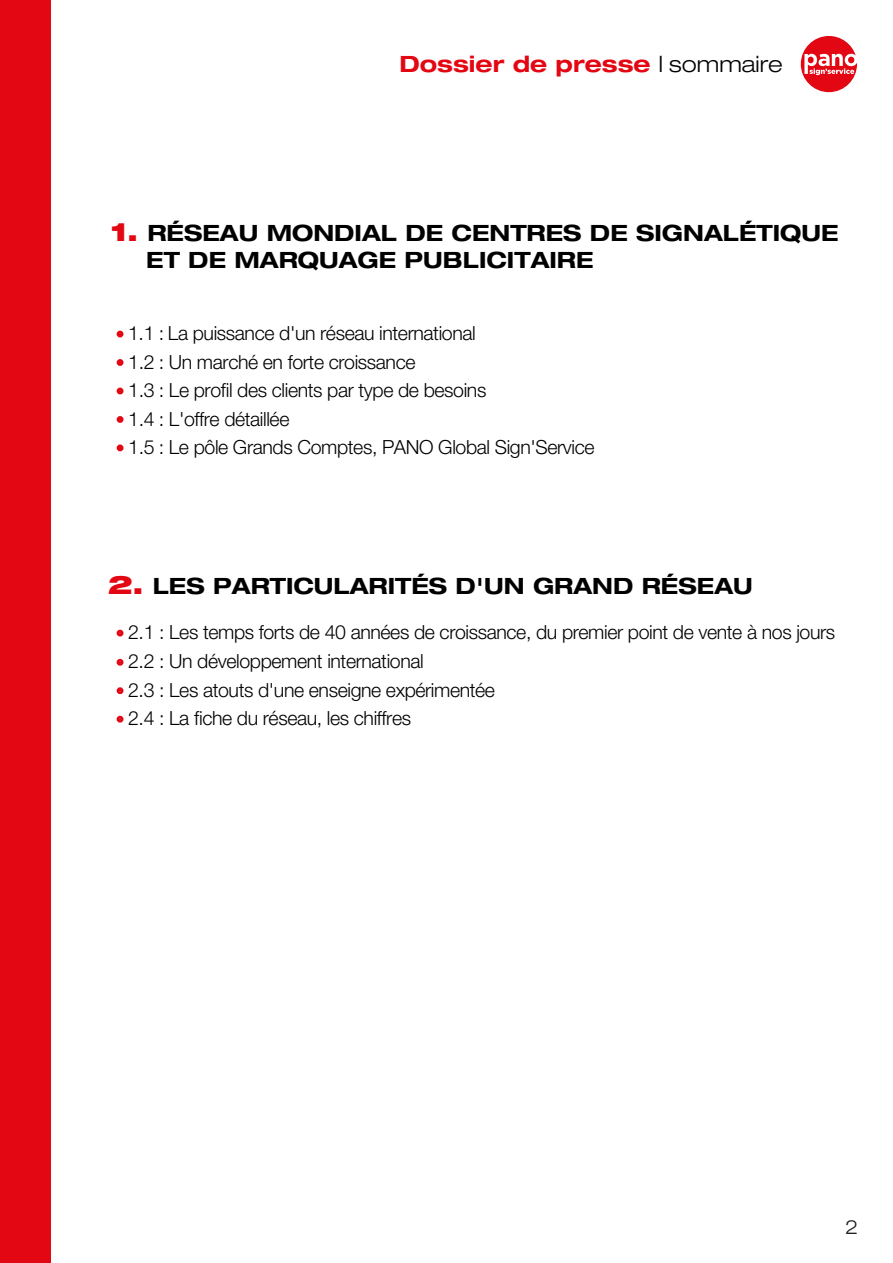
<style>
.page{position:relative;width:893px;height:1263px;background:#fff}
.page>*{position:absolute;margin:0;border:0;box-sizing:border-box;transform-origin:0 0}
.t1{font:700 expanded 22.5px/27px "Helvetica Neue LT Std";color:#000}
.t2{font:700 expanded 22.5px "Helvetica Neue";color:#e30613}
.t3{font:300 19.5px/28.5px "Helvetica Neue LT Std";letter-spacing:-.02em;color:#000}
.t4{font:300 expanded 19.5px "Helvetica Neue LT Std";color:#231f20}
.s1{font-family:"Helvetica Neue LT Std";font-weight:300;color:#030303}
.s2{font-weight:900;font-size:25.5px;color:#e30613}
.s3{color:#e30613}
</style>
<div class="page">
<svg style="left:117px;top:331px;width:6px;height:6px"></svg>
<div style="left:117px;top:359px;width:6px;height:7px;border:4px solid #e30613;border-radius:50%"></div>
<svg style="left:117px;top:388px;width:6px;height:6px"></svg>
<div style="left:117px;top:416px;width:6px;height:7px;border:4px solid #e30613;border-radius:50%"></div>
<svg style="left:117px;top:445px;width:6px;height:6px"></svg>
<div style="left:117px;top:630px;width:6px;height:7px;border:4px solid #e30613;border-radius:50%"></div>
<div style="left:117px;top:659px;width:6px;height:7px;border:4px solid #e30613;border-radius:50%"></div>
<div style="left:117px;top:687px;width:6px;height:7px;border:4px solid #e30613;border-radius:50%"></div>
<div style="left:117px;top:716px;width:6px;height:7px;border:4px solid #e30613;border-radius:50%"></div>
<svg style="left:801px;top:36px;width:56px;height:56px"></svg>
<div style="left:0;top:0;width:50px;height:1263px;background:#e30613"></div>
<p class="t2" style="left:399px;top:50px;width:385px">Dossier de presse <span class="s1">l sommaire</span></p>
<p class="t1" style="left:146px;top:219px;width:694px;text-indent:-36px"><span class="s2">1.</span> RÉSEAU MONDIAL DE CENTRES DE SIGNALÉTIQUE<br>ET DE MARQUAGE PUBLICITAIRE</p>
<p class="t3" style="left:117px;top:319px;width:479px"><span class="s3">·</span> 1.1 : La puissance d'un réseau international<br><span class="s3">·</span> 1.2 : Un marché en forte croissance<br><span class="s3">·</span> 1.3 : Le profil des clients par type de besoins<br><span class="s3">·</span> 1.4 : L'offre détaillée<br><span class="s3">·</span> 1.5 : Le pôle Grands Comptes, PANO Global Sign'Service</p>
<p class="t1" style="left:108px;top:572px;width:646px"><span class="s2">2.</span> LES PARTICULARITÉS D'UN GRAND RÉSEAU</p>
<p class="t3" style="left:128px;top:618px;width:708px">2.1 : Les temps forts de 40 années de croissance, du premier point de vente à nos jours</p>
<p class="t3" style="left:128px;top:647px;width:368px">2.2 : Un développement international<br>2.3 : Les atouts d'une enseigne expérimentée<br>2.4 : La fiche du réseau, les chiffres</p>
<p class="t4" style="left:845px;top:1216px;width:15px">2</p>
</div>
